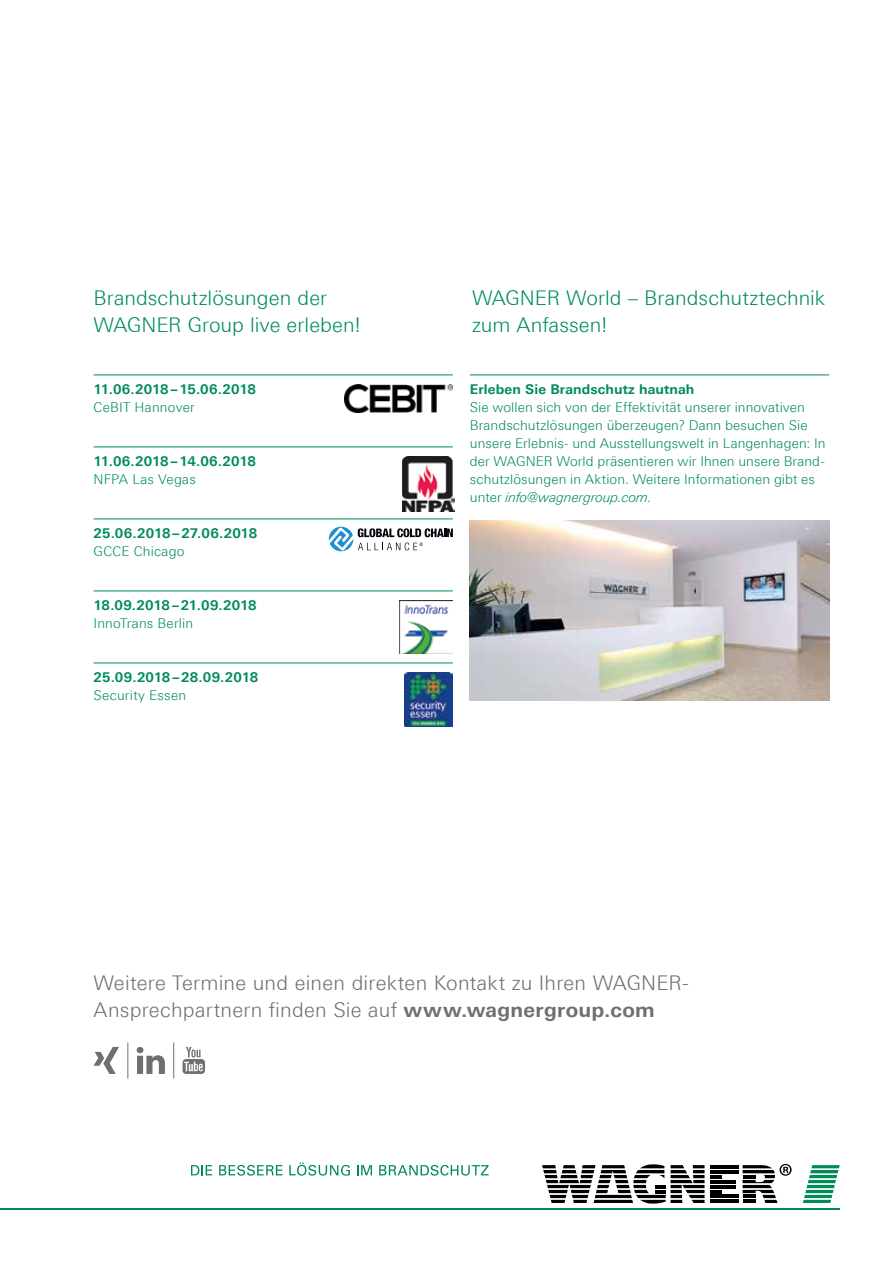
<style>
.page{position:relative;width:893px;height:1263px;background:#fff}
.page>*{position:absolute;margin:0;border:0;box-sizing:border-box;transform-origin:0 0}
.t1{font:300 20.25px/27px "LT Univers Basic";letter-spacing:.01em;color:#6f6f6e}
.t2{font:300 20.25px/27px "LT Univers Basic";color:#008c57}
.t3{font:300 13.5px/18px "LT Univers Basic";letter-spacing:.01em;color:#008c57}
.t4{font:700 13.5px "LT Univers Basic";letter-spacing:.005em;color:#008c57}
.s1{font-style:italic}
.s2{font-weight:700}
</style>
<div class="page">
<svg style="left:137px;top:1047px;width:28px;height:27px"></svg>
<svg style="left:94px;top:1047px;width:25px;height:27px"></svg>
<svg style="left:183px;top:1047px;width:22px;height:27px"></svg>
<hr style="left:128px;top:1042px;width:1px;height:36px;background:#6f6f6e">
<hr style="left:173px;top:1042px;width:1px;height:36px;background:#6f6f6e">
<img style="left:470px;top:520px;width:359px;height:180px">
<hr style="left:470px;top:375px;width:359px;height:1px;background:#008c57">
<hr style="left:710px;top:1185px;width:26px;height:3px;background:#000">
<hr style="left:710px;top:1180px;width:26px;height:3px;background:#000">
<svg style="left:710px;top:1190px;width:12px;height:3px"></svg>
<svg style="left:710px;top:1175px;width:12px;height:3px"></svg>
<hr style="left:710px;top:1165px;width:28px;height:3px;background:#000">
<hr style="left:710px;top:1200px;width:28px;height:3px;background:#000">
<hr style="left:710px;top:1170px;width:28px;height:3px;background:#000">
<hr style="left:710px;top:1195px;width:28px;height:3px;background:#000">
<svg style="left:542px;top:1164px;width:162px;height:39px"></svg>
<hr style="left:0;top:1208px;width:840px;height:2px;background:#008c57">
<svg style="left:803px;top:1165px;width:37px;height:38px"></svg>
<svg style="left:743px;top:1164px;width:49px;height:39px"></svg>
<svg style="left:191px;top:1165px;width:21px;height:10px"></svg>
<svg style="left:219px;top:1165px;width:63px;height:11px"></svg>
<svg style="left:289px;top:1162px;width:61px;height:14px"></svg>
<svg style="left:357px;top:1165px;width:15px;height:10px"></svg>
<svg style="left:379px;top:1165px;width:110px;height:11px"></svg>
<hr style="left:94px;top:375px;width:359px;height:1px;background:#008c57">
<hr style="left:94px;top:447px;width:359px;height:1px;background:#008c57">
<hr style="left:94px;top:519px;width:359px;height:1px;background:#008c57">
<hr style="left:94px;top:591px;width:359px;height:1px;background:#008c57">
<hr style="left:94px;top:663px;width:359px;height:1px;background:#008c57">
<img style="left:345px;top:384px;width:108px;height:28px">
<img style="left:402px;top:456px;width:52px;height:55px">
<svg style="left:329px;top:527px;width:124px;height:24px"></svg>
<img style="left:400px;top:601px;width:53px;height:53px">
<img style="left:405px;top:673px;width:48px;height:53px">
<h1 class="t2" style="left:94px;top:285px;width:269px">Brandschutzlösungen der<br>WAGNER Group live erleben!</h1>
<p class="t4" style="left:94px;top:381px;width:164px">11.06.2018–15.06.2018</p>
<p class="t3" style="left:94px;top:398px;width:103px">CeBIT Hannover</p>
<p class="t4" style="left:94px;top:453px;width:164px">11.06.2018–14.06.2018</p>
<p class="t3" style="left:94px;top:470px;width:104px">NFPA Las Vegas</p>
<p class="t4" style="left:94px;top:525px;width:165px">25.06.2018–27.06.2018</p>
<p class="t3" style="left:94px;top:542px;width:93px">GCCE Chicago</p>
<p class="t4" style="left:94px;top:597px;width:165px">18.09.2018–21.09.2018</p>
<p class="t3" style="left:94px;top:614px;width:101px">InnoTrans Berlin</p>
<p class="t4" style="left:94px;top:669px;width:166px">25.09.2018–28.09.2018</p>
<p class="t3" style="left:94px;top:686px;width:94px">Security Essen</p>
<h1 class="t2" style="left:472px;top:285px;width:355px">WAGNER World – Brandschutztechnik zum Anfassen!</h1>
<p class="t4" style="left:470px;top:381px;width:226px">Erleben Sie Brandschutz hautnah</p>
<p class="t3" style="left:470px;top:398px;width:357px">Sie wollen sich von der Effektivität unserer innovativen Brandschutzlösungen überzeugen? Dann besuchen Sie unsere Erlebnis- und Ausstellungswelt in Langenhagen: In der WAGNER World präsentieren wir Ihnen unsere Brand&shy;schutzlösungen in Aktion. Weitere Informationen gibt es unter <span class="s1">info@wagnergroup.com</span>.</p>
<h1 class="t1" style="left:94px;top:969px;width:597px">Weitere Termine und einen direkten Kontakt zu Ihren WAGNER-<br>Ansprechpartnern finden Sie auf <span class="s2">www.wagnergroup.com</span></h1>
</div>
